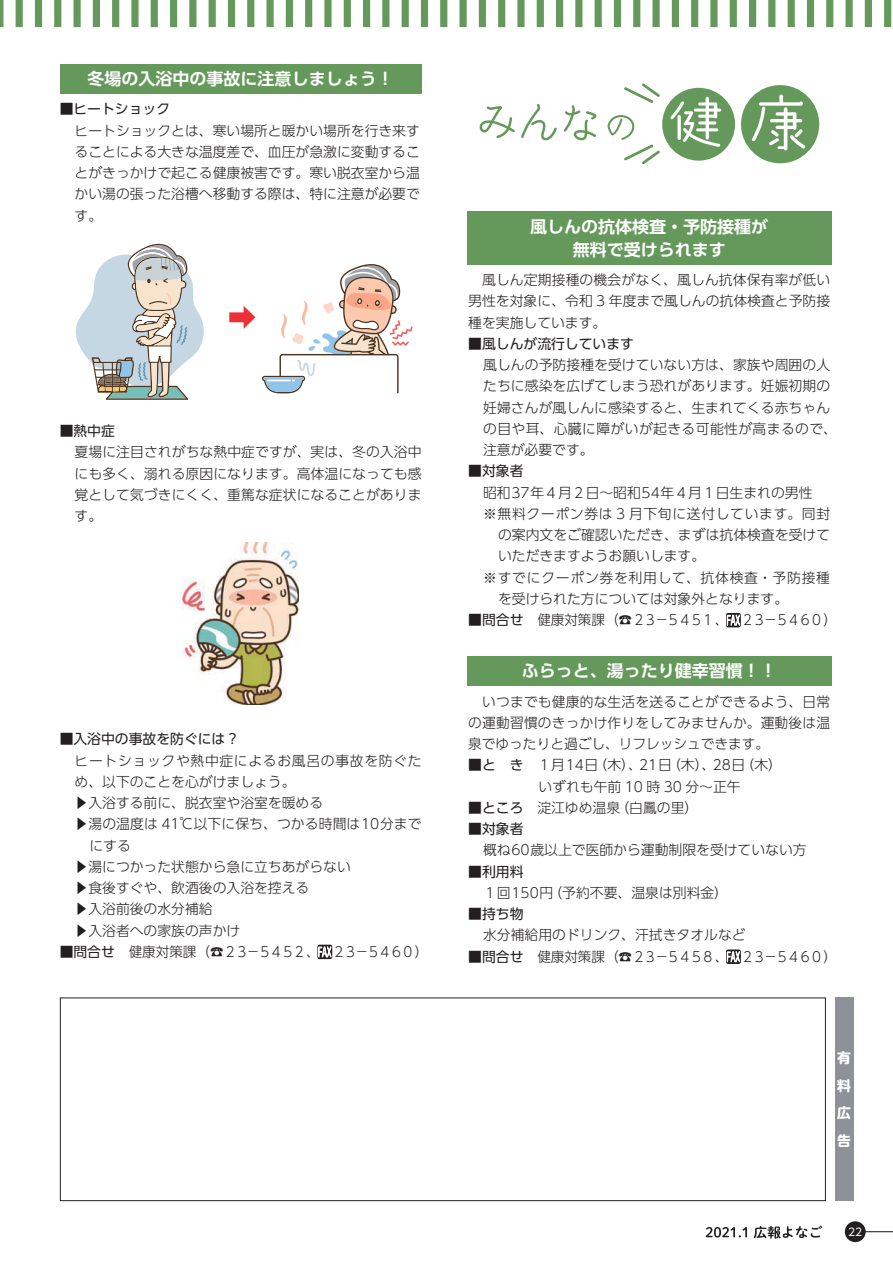
<style>
.page{position:relative;width:893px;height:1263px;background:#fff}
.page>*{position:absolute;margin:0;border:0;box-sizing:border-box;transform-origin:0 0}
.t1{font:28.05px "UD Shin M Go Pro Light 90 msp RKSJ H";color:#ee2f35}
.t2{font:16.65px/23.4px "UD Shin Go Pro De Bold 90 msp RKSJ H";color:#fff;text-align:center}
.t3{font:13.8px/21.3px "UD Shin Go Pro Light 90 msp RKSJ H";color:#231f20}
.t4{font:13.8px "UD Shin Go Pro Light 90 msp RKSJ H";letter-spacing:-.15em;color:#231f20}
.t5{font:13.8px "UD Shin Go Pro Light 90 msp RKSJ H";letter-spacing:.045em;color:#231f20}
.t6{font:13.8px "UD Shin Go Pro Light 90 msp RKSJ H";letter-spacing:.055em;color:#231f20}
.t7{font:13.8px "UD Shin Go Pro Light 90 msp RKSJ H";letter-spacing:.05em;color:#231f20}
.t8{font:13.8px "UD Shin Go Pro Regular 90 msp RKSJ H";color:#231f20}
.t9{font:13.8px/27.6px "UD Shin M Go Pro Bold 90 msp RKSJ V";color:#fff;text-align:justify}
.t10{font:10.65px "UD Shin Go Pro Regular 90 msp RKSJ H";color:#fff}
.s1{font-family:"UD Shin Go Pro Medium 90 msp RKSJ H"}
.s2{font-family:"UD Shin Go Pro Regular 90 msp RKSJ H"}
.s3{font-family:"UD Shin Go Pro Light 90 msp RKSJ H"}
</style>
<div class="page">
<hr style="left:861px;top:1231px;width:32px;height:1px;background:#231f20">
<div style="left:845px;top:1221px;width:21px;height:21px;background:#231f20;border-radius:50%"></div>
<hr style="left:0;top:0;width:3px;height:27px;background:#65995b">
<div style="left:16px;top:0;width:7px;height:27px;background:#65995b"></div>
<div style="left:35px;top:0;width:7px;height:27px;background:#65995b"></div>
<div style="left:54px;top:0;width:7px;height:27px;background:#65995b"></div>
<div style="left:74px;top:0;width:7px;height:27px;background:#65995b"></div>
<div style="left:93px;top:0;width:7px;height:27px;background:#65995b"></div>
<div style="left:112px;top:0;width:7px;height:27px;background:#65995b"></div>
<div style="left:131px;top:0;width:8px;height:27px;background:#65995b"></div>
<div style="left:151px;top:0;width:7px;height:27px;background:#65995b"></div>
<div style="left:170px;top:0;width:7px;height:27px;background:#65995b"></div>
<div style="left:189px;top:0;width:7px;height:27px;background:#65995b"></div>
<div style="left:209px;top:0;width:7px;height:27px;background:#65995b"></div>
<div style="left:228px;top:0;width:7px;height:27px;background:#65995b"></div>
<div style="left:247px;top:0;width:7px;height:27px;background:#65995b"></div>
<div style="left:266px;top:0;width:8px;height:27px;background:#65995b"></div>
<div style="left:286px;top:0;width:7px;height:27px;background:#65995b"></div>
<div style="left:305px;top:0;width:7px;height:27px;background:#65995b"></div>
<div style="left:324px;top:0;width:8px;height:27px;background:#65995b"></div>
<div style="left:344px;top:0;width:7px;height:27px;background:#65995b"></div>
<div style="left:363px;top:0;width:7px;height:27px;background:#65995b"></div>
<div style="left:382px;top:0;width:7px;height:27px;background:#65995b"></div>
<div style="left:402px;top:0;width:7px;height:27px;background:#65995b"></div>
<div style="left:421px;top:0;width:7px;height:27px;background:#65995b"></div>
<div style="left:440px;top:0;width:7px;height:27px;background:#65995b"></div>
<div style="left:459px;top:0;width:8px;height:27px;background:#65995b"></div>
<div style="left:479px;top:0;width:7px;height:27px;background:#65995b"></div>
<div style="left:498px;top:0;width:7px;height:27px;background:#65995b"></div>
<div style="left:517px;top:0;width:7px;height:27px;background:#65995b"></div>
<div style="left:537px;top:0;width:7px;height:27px;background:#65995b"></div>
<div style="left:556px;top:0;width:7px;height:27px;background:#65995b"></div>
<div style="left:575px;top:0;width:7px;height:27px;background:#65995b"></div>
<div style="left:595px;top:0;width:7px;height:27px;background:#65995b"></div>
<div style="left:614px;top:0;width:7px;height:27px;background:#65995b"></div>
<div style="left:633px;top:0;width:7px;height:27px;background:#65995b"></div>
<div style="left:652px;top:0;width:8px;height:27px;background:#65995b"></div>
<div style="left:672px;top:0;width:7px;height:27px;background:#65995b"></div>
<div style="left:691px;top:0;width:7px;height:27px;background:#65995b"></div>
<div style="left:710px;top:0;width:7px;height:27px;background:#65995b"></div>
<div style="left:730px;top:0;width:7px;height:27px;background:#65995b"></div>
<div style="left:749px;top:0;width:7px;height:27px;background:#65995b"></div>
<div style="left:768px;top:0;width:7px;height:27px;background:#65995b"></div>
<div style="left:787px;top:0;width:8px;height:27px;background:#65995b"></div>
<div style="left:807px;top:0;width:7px;height:27px;background:#65995b"></div>
<div style="left:826px;top:0;width:7px;height:27px;background:#65995b"></div>
<div style="left:845px;top:0;width:8px;height:27px;background:#65995b"></div>
<div style="left:865px;top:0;width:7px;height:27px;background:#65995b"></div>
<div style="left:884px;top:0;width:7px;height:27px;background:#65995b"></div>
<svg style="left:479px;top:106px;width:36px;height:32px"></svg>
<svg style="left:521px;top:104px;width:36px;height:37px"></svg>
<svg style="left:563px;top:105px;width:33px;height:35px"></svg>
<div style="left:662px;top:88px;width:73px;height:73px;background:#65995b;border-radius:50%"></div>
<svg style="left:670px;top:97px;width:51px;height:50px"></svg>
<div style="left:741px;top:85px;width:78px;height:78px;background:#65995b;border-radius:50%"></div>
<svg style="left:752px;top:95px;width:53px;height:55px"></svg>
<svg style="left:607px;top:115px;width:53px;height:49px"></svg>
<svg style="left:624px;top:83px;width:36px;height:20px"></svg>
<div style="left:467px;top:211px;width:364px;height:53px;background:#65995b"></div>
<svg style="left:726px;top:613px;width:15px;height:14px"></svg>
<svg style="left:726px;top:613px;width:14px;height:15px"></svg>
<div style="left:835px;top:998px;width:18px;height:203px;background:#8e9298"></div>
<div style="left:60px;top:998px;width:766px;height:203px;border:1px solid #231f20"></div>
<div style="left:467px;top:656px;width:364px;height:30px;background:#65995b"></div>
<svg style="left:726px;top:950px;width:15px;height:14px"></svg>
<svg style="left:726px;top:949px;width:14px;height:15px"></svg>
<div style="left:60px;top:64px;width:362px;height:30px;background:#65995b"></div>
<svg style="left:317px;top:945px;width:15px;height:14px"></svg>
<svg style="left:318px;top:944px;width:14px;height:16px"></svg>
<svg style="left:75px;top:244px;width:129px;height:156px"></svg>
<svg style="left:262px;top:264px;width:151px;height:129px"></svg>
<img style="left:183px;top:543px;width:116px;height:162px">
<svg style="left:706px;top:1226px;width:116px;height:13px"></svg>
<p class="t2" style="left:88px;top:69px;width:308px">冬場の入浴中の事故に注意しましょう！</p>
<p class="t3" style="left:75px;top:100px;width:347px;text-indent:-15px"><span class="s1">■</span><span class="s2">ヒートショック<br></span>ヒートショックとは、寒い場所と暖かい場所を行き来することによる大きな温度差で、血圧が急激に変動することがきっかけで起こる健康被害です。寒い脱衣室から温かい湯の張った浴槽へ移動する際は、特に注意が必要です。</p>
<p class="t1" style="left:228px;top:307px;width:30px">➡</p>
<p class="t3" style="left:75px;top:422px;width:348px;text-indent:-15px"><span class="s1">■</span><span class="s2">熱中症<br></span>夏場に注目されがちな熱中症ですが、実は、冬の入浴中にも多く、溺れる原因になります。高体温になっても感覚として気づきにくく、重篤な症状になることがあります。</p>
<p class="t8" style="left:60px;top:734px;width:178px"><span class="s3">■</span>入浴中の事故を防ぐには ?</p>
<p class="t7" style="left:75px;top:755px;width:349px">ヒートショックや熱中症によるお風呂の事故を防ぐた</p>
<p class="t3" style="left:75px;top:773px;width:223px">め、以下のことを心がけましょう。</p>
<p class="t3" style="left:75px;top:794px;width:250px">▶入浴する前に、脱衣室や浴室を暖める</p>
<p class="t3" style="left:75px;top:815px;width:349px">▶湯の温度は 41℃以下に保ち、つかる時間は10分まで</p>
<p class="t3" style="left:89px;top:837px;width:43px">にする</p>
<p class="t3" style="left:75px;top:858px;width:278px">▶湯につかった状態から急に立ちあがらない</p>
<p class="t3" style="left:75px;top:879px;width:236px">▶食後すぐや、飲酒後の入浴を控える</p>
<p class="t3" style="left:75px;top:900px;width:140px">▶入浴前後の水分補給</p>
<p class="t3" style="left:75px;top:922px;width:167px">▶入浴者への家族の声かけ</p>
<p class="t4" style="left:60px;top:947px;width:370px"><span class="s2">■問合せ</span> 健康対策課（☎２３－５４５２、 ２３－５４６０）</p>
<p class="t2" style="left:530px;top:217px;width:240px">風しんの抗体検査・予防接種が無料で受けられます</p>
<p class="t3" style="left:468px;top:271px;width:363px;text-align:justify;text-indent:14px">風しん定期接種の機会がなく、風しん抗体保有率が低い男性を対象に、令和 3 年度まで風しんの抗体検査と予防接種を実施しています。</p>
<p class="t3" style="left:483px;top:335px;width:355px;text-indent:-15px">■<span class="s2">風しんが流行しています<br></span>風しんの予防接種を受けていない方は、家族や周囲の人たちに感染を広げてしまう恐れがあります。妊娠初期の妊婦さんが風しんに感染すると、生まれてくる赤ちゃんの目や耳、心臓に障がいが起きる可能性が高まるので、注意が必要です。</p>
<p class="t8" style="left:468px;top:466px;width:57px">■対象者</p>
<p class="t3" style="left:483px;top:484px;width:331px">昭和37年４月２日～昭和54年４月１日生まれの男性</p>
<p class="t5" style="left:483px;top:508px;width:349px">※無料クーポン券は 3 月下旬に送付しています。同封</p>
<p class="t3" style="left:498px;top:526px;width:334px">の案内文をご確認いただき、まずは抗体検査を受けて</p>
<p class="t3" style="left:498px;top:547px;width:209px">いただきますようお願いします。</p>
<p class="t6" style="left:483px;top:572px;width:348px">※すでにクーポン券を利用して、抗体検査・予防接種</p>
<p class="t3" style="left:498px;top:590px;width:292px">を受けられた方については対象外となります。</p>
<p class="t4" style="left:468px;top:615px;width:370px"><span class="s2">■問合せ</span> 健康対策課（☎２３－５４５１、 ２３－５４６０）</p>
<p class="t2" style="left:522px;top:662px;width:257px">ふらっと、湯ったり健幸習慣！！</p>
<p class="t3" style="left:468px;top:693px;width:363px;text-align:justify">　いつまでも健康的な生活を送ることができるよう、日常の運動習慣のきっかけ作りをしてみませんか。運動後は温泉でゆったりと過ごし、リフレッシュできます。</p>
<p class="t3" style="left:538px;top:756px;width:245px;text-indent:-70px"><span class="s2">■と き　</span>１月14日（木）、21日（木）、28日（木）いずれも午前 10 時 30 分～正午</p>
<p class="t3" style="left:468px;top:799px;width:231px"><span class="s1">■</span><span class="s2">ところ</span> 淀江ゆめ温泉（白鳳の里）</p>
<p class="t3" style="left:483px;top:820px;width:325px;text-indent:-15px">■<span class="s2">対象者<br></span>概ね60歳以上で医師から運動制限を受けていない方</p>
<p class="t3" style="left:483px;top:863px;width:246px;text-indent:-15px">■<span class="s2">利用料<br></span>１回150円（予約不要、温泉は別料金）</p>
<p class="t3" style="left:483px;top:905px;width:264px;text-indent:-15px"><span class="s1">■</span><span class="s2">持ち物<br></span>水分補給用のドリンク、汗拭きタオルなど</p>
<p class="t4" style="left:468px;top:952px;width:370px"><span class="s2">■問合せ</span> 健康対策課（☎２３－５４５８、 ２３－５４６０）</p>
<p class="t9" style="left:837px;top:1046px;width:15px">有料広告</p>
<p class="t10" style="left:848px;top:1228px;width:16px">22</p>
</div>
